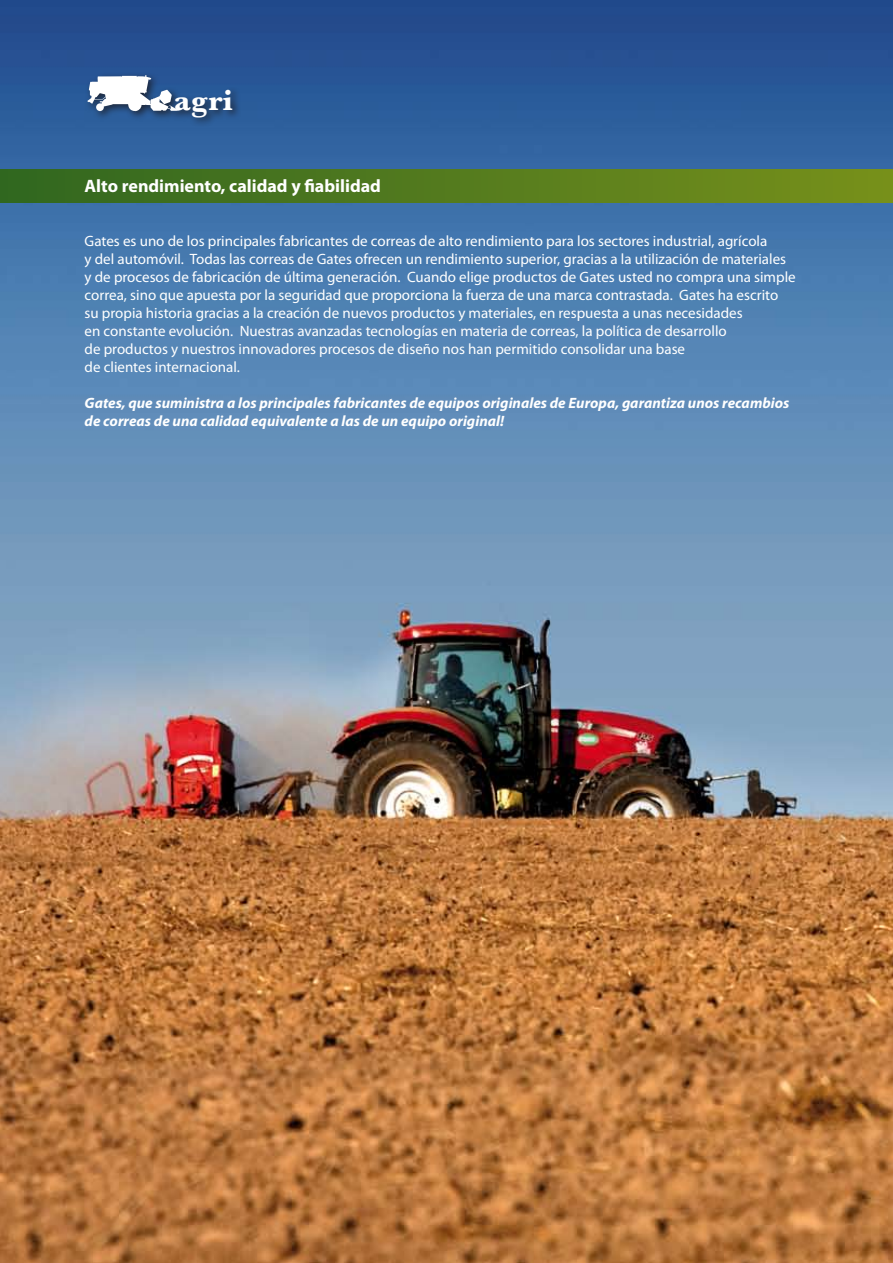
<style>
.page{position:relative;width:893px;height:1263px;background:#fff}
.page>*{position:absolute;margin:0;border:0;box-sizing:border-box;transform-origin:0 0}
.t1{font:700 30.15px "Baskerville";color:#fff}
.t2{font:700 18px "Myriad Pro";color:#fff}
.t3{font:15px/18px "Myriad Pro";color:#fff}
.t4{font:italic 700 15px/18px "Myriad Pro";color:#fff}
</style>
<div class="page">
<img style="left:0;top:0;width:893px;height:1263px">
<div style="left:0;top:169px;width:893px;height:33px;background:linear-gradient(to right,#306620,#77901b)"></div>
<div style="left:83px;top:71px;width:158px;height:56px;background:#1a171b;opacity:.75"></div>
<svg style="left:87px;top:75px;width:92px;height:36px"></svg>
<div style="left:96px;top:103px;width:8px;height:8px;background:#fff;border-radius:50%"></div>
<h1 class="t1" style="left:174px;top:83px;width:61px">agri</h1>
<p class="t2" style="left:85px;top:176px;width:298px">Alto rendimiento, calidad y fiabilidad</p>
<p class="t3" style="left:85px;top:232px;width:713px">Gates es uno de los principales fabricantes de correas de alto rendimiento para los sectores industrial, agrícola<br>y del automóvil. Todas las correas de Gates ofrecen un rendimiento superior, gracias a la utilización de materiales y de procesos de fabricación de última generación. Cuando elige productos de Gates usted no compra una simple correa, sino que apuesta por la seguridad que proporciona la fuerza de una marca contrastada. Gates ha escrito su propia historia gracias a la creación de nuevos productos y materiales, en respuesta a unas necesidades<br>en constante evolución. Nuestras avanzadas tecnologías en materia de correas, la política de desarrollo<br>de productos y nuestros innovadores procesos de diseño nos han permitido consolidar una base<br>de clientes internacional.</p>
<p class="t4" style="left:85px;top:394px;width:706px">Gates, que suministra a los principales fabricantes de equipos originales de Europa, garantiza unos recambios de correas de una calidad equivalente a las de un equipo original!</p>
</div>
